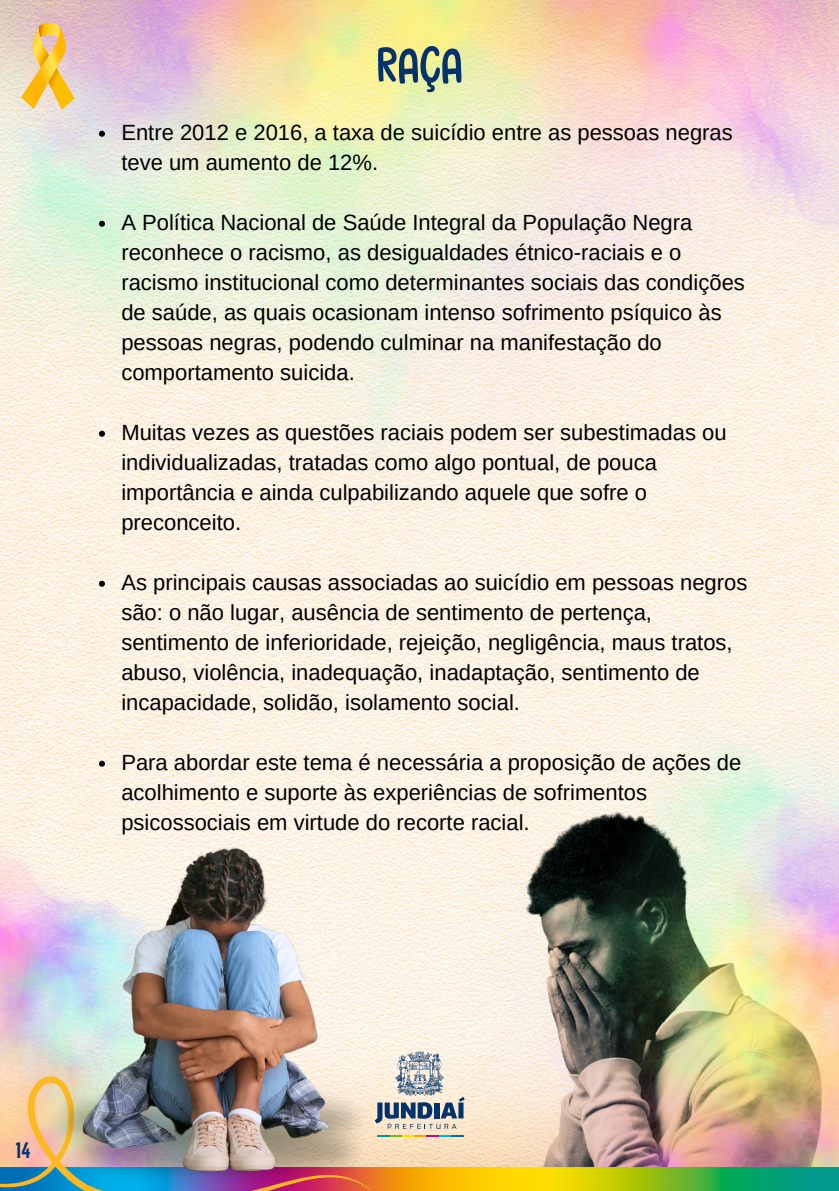
<style>
.page{position:relative;width:839px;height:1191px;background:#fff}
.page>*{position:absolute;margin:0;border:0;box-sizing:border-box;transform-origin:0 0}
.t1{font:52px "Kabouter DEMO";color:#03326c}
.t2{font:22px/30px "Arimo";color:#000}
.t3{font:600 22px "Flama Condensed";color:#03326c}
</style>
<div class="page">
<img style="left:222px;top:684px;width:616px;height:483px">
<img style="left:0;top:734px;width:437px;height:433px">
<img style="left:0;top:0;width:838px;height:684px">
<img style="left:371px;top:1190px;width:467px;height:1px">
<img style="left:371px;top:1167px;width:467px;height:23px">
<svg style="left:0;top:1074px;width:370px;height:117px;background:#c7b89b"></svg>
<img style="left:46px;top:1078px;width:329px;height:85px">
<img style="left:63px;top:1110px;width:308px;height:81px">
<svg style="left:377px;top:1135px;width:86px;height:1px"></svg>
<svg style="left:375px;top:1052px;width:90px;height:77px;background:#bdbebd"></svg>
<svg style="left:99px;top:131px;width:6px;height:6px"></svg>
<svg style="left:99px;top:221px;width:6px;height:6px"></svg>
<svg style="left:99px;top:431px;width:6px;height:6px"></svg>
<svg style="left:99px;top:581px;width:6px;height:6px"></svg>
<svg style="left:99px;top:761px;width:6px;height:6px"></svg>
<img style="left:74px;top:829px;width:258px;height:357px">
<svg style="left:21px;top:22px;width:56px;height:88px;background:#efc87f"></svg>
<p class="t1" style="left:376px;top:32px;width:88px">RAÇA</p>
<p class="t2" style="left:121px;top:117px;width:613px">Entre 2012 e 2016, a taxa de suicídio entre as pessoas negras teve um aumento de 12%.</p>
<p class="t2" style="left:121px;top:207px;width:625px">A Política Nacional de Saúde Integral da População Negra reconhece o racismo, as desigualdades étnico-raciais e o racismo institucional como determinantes sociais das condições de saúde, as quais ocasionam intenso sofrimento psíquico às pessoas negras, podendo culminar na manifestação do comportamento suicida.</p>
<p class="t2" style="left:121px;top:417px;width:606px">Muitas vezes as questões raciais podem ser subestimadas ou individualizadas, tratadas como algo pontual, de pouca importância e ainda culpabilizando aquele que sofre o preconceito.</p>
<p class="t2" style="left:121px;top:567px;width:627px">As principais causas associadas ao suicídio em pessoas negros são: o não lugar, ausência de sentimento de pertença, sentimento de inferioridade, rejeição, negligência, maus tratos, abuso, violência, inadequação, inadaptação, sentimento de incapacidade, solidão, isolamento social.</p>
<p class="t2" style="left:121px;top:747px;width:621px">Para abordar este tema é necessária a proposição de ações de acolhimento e suporte às experiências de sofrimentos psicossociais em virtude do recorte racial.</p>
<p class="t3" style="left:15px;top:1136px;width:17px">14</p>
</div>
